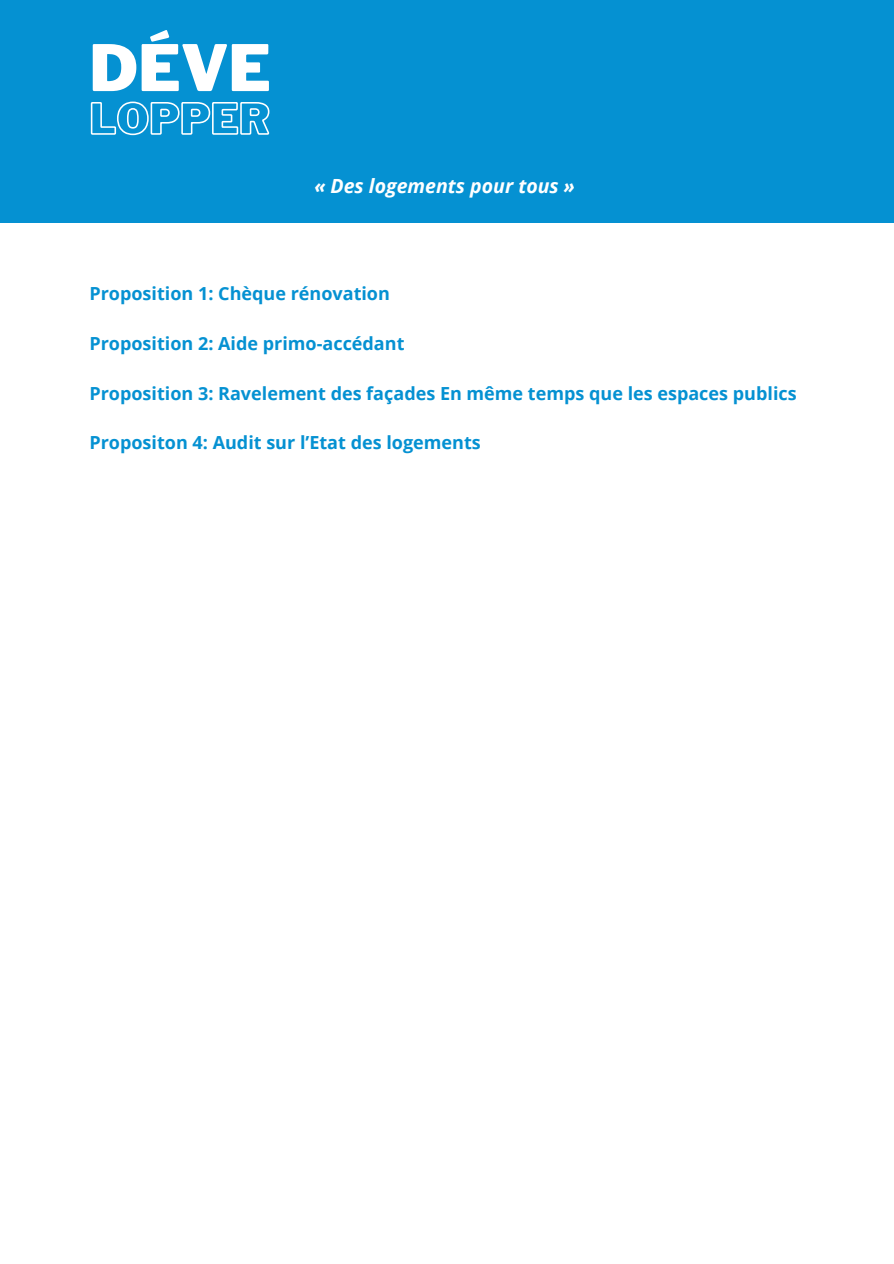
<style>
.page{position:relative;width:894px;height:1264px;background:#fff}
.page>*{position:absolute;margin:0;border:0;box-sizing:border-box;transform-origin:0 0}
.t1{font:900 63.3px "Libre Franklin";color:#fff}
.t2{font:italic 700 19.5px "Open Sans";color:#fff}
.t3{font:700 18px "Open Sans";color:#0591d2}
</style>
<div class="page">
<div style="left:0;top:0;width:893px;height:222px;background:#0591d2"></div>
<svg style="left:90px;top:101px;width:180px;height:35px"></svg>
<p class="t1" style="left:89px;top:30px;width:183px">DÉVE</p>
<p class="t2" style="left:314px;top:172px;width:262px">« Des logements pour tous »</p>
<p class="t3" style="left:89px;top:281px;width:302px">Proposition 1: Chèque rénovation</p>
<p class="t3" style="left:89px;top:331px;width:316px">Proposition 2: Aide primo-accédant</p>
<p class="t3" style="left:89px;top:380px;width:708px">Proposition 3: Ravelement des façades En même temps que les espaces publics</p>
<p class="t3" style="left:89px;top:430px;width:393px">Propositon 4: Audit sur l’Etat des logements</p>
</div>
